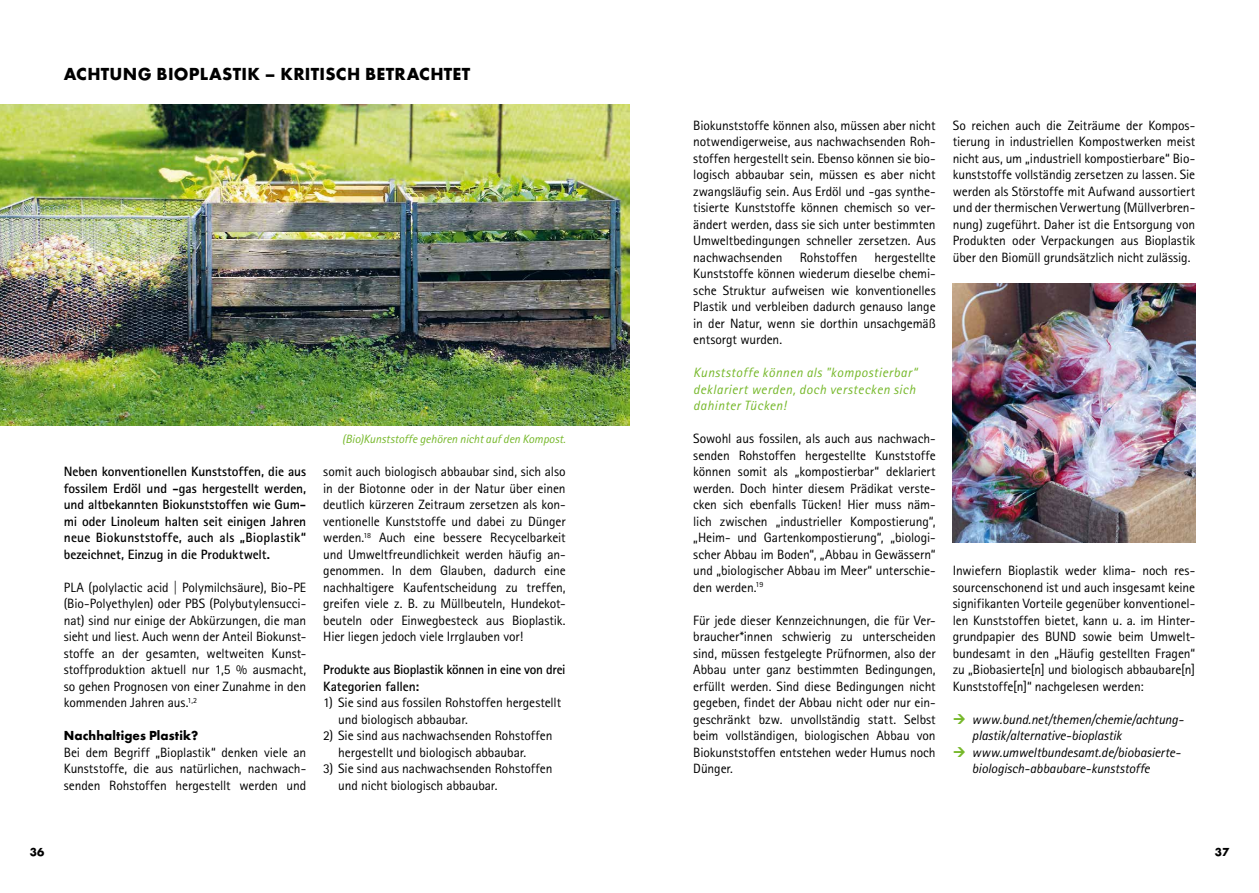
<style>
.page{position:relative;width:1259px;height:893px;background:#fff}
.page>*{position:absolute;margin:0;border:0;box-sizing:border-box;transform-origin:0 0}
.t1{font:700 18px "Futura T";letter-spacing:.015em;color:#000}
.t2{font:13.5px/16.5px "Agfa Rotis Sans Serif";letter-spacing:-.005em;color:#000;text-align:justify}
.t3{font:700 13.5px/16.5px "Agfa Rotis Sans Serif";letter-spacing:-.01em;color:#000;text-align:justify}
.t4{font:italic 13.5px/16.5px "Agfa Rotis Sans Serif";letter-spacing:-.01em;color:#000}
.t5{font:italic 13.5px/16.5px "Agfa Rotis Sans Serif";letter-spacing:.03em;color:#76b82a}
.t6{font:700 13.5px "Futura T";letter-spacing:.01em;color:#000}
.t7{font:italic 12px "Agfa Rotis Sans Serif";letter-spacing:-.005em;color:#76b82a}
.t8{font:700 12px "Futura T";color:#000}
</style>
<div class="page">
<img style="left:0;top:104px;width:629px;height:322px">
<img style="left:952px;top:283px;width:243px;height:260px">
<h1 class="t1" style="left:64px;top:64px;width:408px">ACHTUNG BIOPLASTIK – KRITISCH BETRACHTET</h1>
<p class="t3" style="left:64px;top:463px;width:244px">Neben konventionellen Kunststoffen, die aus fossilem Erdöl und -gas hergestellt werden, und altbekannten Biokunststoffen wie Gum&shy;mi oder Linoleum halten seit einigen Jahren neue Biokunststoffe, auch als „Bioplastik“ bezeichnet, Einzug in die Produktwelt.</p>
<p class="t2" style="left:64px;top:579px;width:244px">PLA (polylactic acid | Polymilchsäure), Bio-PE (Bio-Polyethylen) oder PBS (Polybutylensucci&shy;nat) sind nur einige der Abkürzungen, die man sieht und liest. Auch wenn der Anteil Biokunst&shy;stoffe an der gesamten, weltweiten Kunst&shy;stoffproduktion aktuell nur 1,5 % ausmacht, so gehen Prognosen von einer Zunahme in den kommenden Jahren aus.<sup>1,2</sup></p>
<p class="t6" style="left:64px;top:728px;width:136px">Nachhaltiges Plastik?</p>
<p class="t2" style="left:64px;top:744px;width:244px">Bei dem Begriff „Bioplastik“ denken viele an Kunststoffe, die aus natürlichen, nachwach&shy;senden Rohstoffen hergestellt werden und</p>
<p class="t7" style="left:342px;top:432px;width:225px">(Bio)Kunststoffe gehören nicht auf den Kompost.</p>
<p class="t2" style="left:323px;top:463px;width:244px">somit auch biologisch abbaubar sind, sich also in der Biotonne oder in der Natur über einen deutlich kürzeren Zeitraum zersetzen als kon&shy;ventionelle Kunststoffe und dabei zu Dünger werden.<sup>18</sup> Auch eine bessere Recycelbarkeit und Umweltfreundlichkeit werden häufig an&shy;genommen. In dem Glauben, dadurch eine nachhaltigere Kaufentscheidung zu treffen, greifen viele z. B. zu Müllbeuteln, Hundekot&shy;beuteln oder Einwegbesteck aus Bioplastik.<br>Hier liegen jedoch viele Irrglauben vor!</p>
<p class="t3" style="left:323px;top:661px;width:244px">Produkte aus Bioplastik können in eine von drei<br>Kategorien fallen:</p>
<p class="t2" style="left:338px;top:694px;width:224px;text-indent:-15px">1) Sie sind aus fossilen Rohstoffen hergestellt und biologisch abbaubar.</p>
<p class="t2" style="left:338px;top:727px;width:216px;text-indent:-15px">2) Sie sind aus nachwachsenden Rohstoffen hergestellt und biologisch abbaubar.</p>
<p class="t2" style="left:338px;top:760px;width:216px;text-indent:-15px">3) Sie sind aus nachwachsenden Rohstoffen und nicht biologisch abbaubar.</p>
<p class="t2" style="left:693px;top:117px;width:244px">Biokunststoffe können also, müssen aber nicht notwendigerweise, aus nachwachsenden Roh&shy;stoffen hergestellt sein. Ebenso können sie bio&shy;logisch abbaubar sein, müssen es aber nicht zwangsläufig sein. Aus Erdöl und -gas synthe&shy;tisierte Kunststoffe können chemisch so ver&shy;ändert werden, dass sie sich unter bestimmten Umweltbedingungen schneller zersetzen. Aus nachwachsenden</p>
<p class="t2" style="left:799px;top:249px;width:59px">Rohstoffen</p>
<p class="t2" style="left:693px;top:249px;width:244px;text-indent:181px">hergestellte Kunststoffe können wiederum dieselbe chemi&shy;sche Struktur aufweisen wie konventionelles Plastik und verbleiben dadurch genauso lange in der Natur, wenn sie dorthin unsachgemäß entsorgt wurden.</p>
<p class="t5" style="left:693px;top:365px;width:225px">Kunststoffe können als "kompostierbar“ deklariert werden, doch verstecken sich dahinter Tücken!</p>
<p class="t2" style="left:693px;top:430px;width:244px">Sowohl aus fossilen, als auch aus nachwach&shy;senden Rohstoffen hergestellte Kunststoffe können somit als „kompostierbar“ deklariert werden. Doch hinter diesem Prädikat verste&shy;cken sich ebenfalls Tücken! Hier muss näm&shy;lich zwischen „industrieller Kompostierung“, „Heim- und Gartenkompostierung“, „biologi&shy;scher Abbau im Boden“, „Abbau in Gewässern“ und „biologischer Abbau im Meer“ unterschie&shy;den werden.<sup>19</sup></p>
<p class="t2" style="left:693px;top:612px;width:244px">Für jede dieser Kennzeichnungen, die für Ver&shy;braucher*innen schwierig zu unterscheiden sind, müssen festgelegte Prüfnormen, also der Abbau unter ganz bestimmten Bedingungen, erfüllt werden. Sind diese Bedingungen nicht gegeben, findet der Abbau nicht oder nur ein&shy;geschränkt bzw. unvollständig statt. Selbst beim vollständigen, biologischen Abbau von Biokunststoffen entstehen weder Humus noch Dünger.</p>
<p class="t2" style="left:952px;top:117px;width:244px">So reichen auch die Zeiträume der Kompos&shy;tierung in industriellen Kompostwerken meist nicht aus, um „industriell kompostierbare“ Bio&shy;kunststoffe vollständig zersetzen zu lassen. Sie werden als Störstoffe mit Aufwand aussortiert und der thermischen Verwertung (Müllverbren&shy;nung) zugeführt. Daher ist die Entsorgung von Produkten oder Verpackungen aus Bioplastik über den Biomüll grundsätzlich nicht zulässig.</p>
<p class="t2" style="left:952px;top:562px;width:244px">Inwiefern Bioplastik weder klima- noch res&shy;sourcenschonend ist und auch insgesamt keine signifikanten Vorteile gegenüber konventionel&shy;len Kunststoffen bietet, kann u. a. im Hinter&shy;grundpapier des BUND sowie beim Umwelt&shy;bundesamt in den „Häufig gestellten Fragen“ zu „Biobasierte[n] und biologisch abbaubare[n] Kunststoffe[n]“ nachgelesen werden:</p>
<p class="t4" style="left:972px;top:711px;width:213px">www.bund.net/themen/chemie/achtung&shy;plastik/alternative-bioplastik www.umweltbundesamt.de/biobasierte&shy;biologisch-abbaubare-kunststoffe</p>
<p class="t8" style="left:30px;top:845px;width:16px">36</p>
<p class="t8" style="left:1215px;top:845px;width:16px">37</p>
</div>
